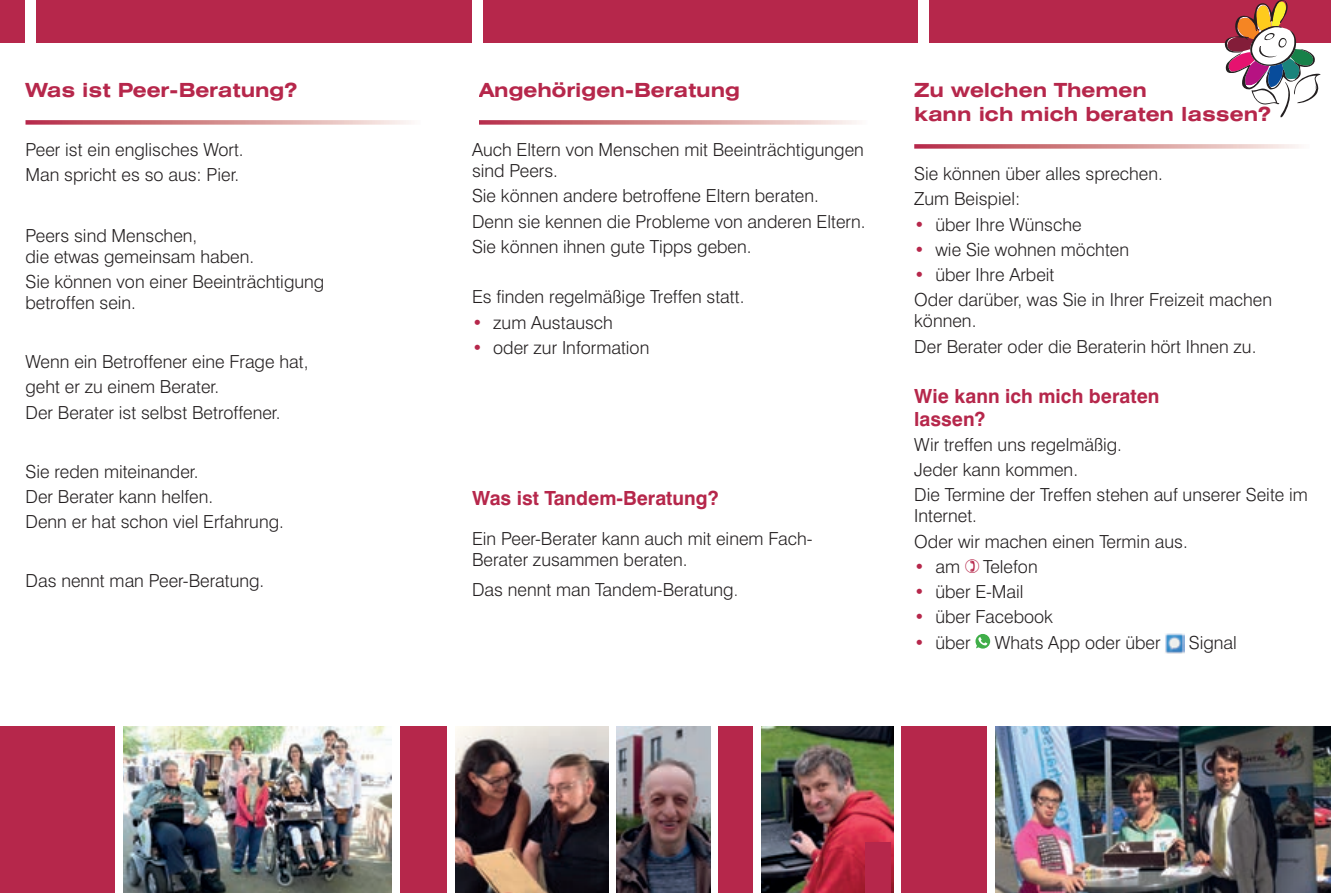
<style>
.page{position:relative;width:1331px;height:893px;background:#fff}
.page>*{position:absolute;margin:0;border:0;box-sizing:border-box;transform-origin:0 0}
.t1{font:700 expanded 19.5px/24px "Swiss 721 BT";color:#b6274b}
.t2{font:700 19.5px/22.5px "Swiss 721 BT";color:#b6274b}
.t3{font:300 18px/25.2px "Swiss 721 BT";color:#231f20}
.s1{color:#b6274b}
.s2{font-size:16.5px}
</style>
<div class="page">
<svg style="left:26px;top:120px;width:383px;height:5px;background:#d9989c"></svg>
<svg style="left:479px;top:120px;width:377px;height:5px;background:#d99a9d"></svg>
<svg style="left:914px;top:144px;width:384px;height:5px;background:#d9989c"></svg>
<svg style="left:975px;top:634px;width:15px;height:15px"></svg>
<img style="left:1165px;top:633px;width:20px;height:20px">
<div style="left:0;top:0;width:1331px;height:43px;background:#b6274b"></div>
<img style="left:123px;top:726px;width:268px;height:167px">
<img style="left:455px;top:726px;width:153px;height:167px">
<img style="left:617px;top:726px;width:93px;height:167px">
<img style="left:761px;top:726px;width:132px;height:167px">
<img style="left:995px;top:726px;width:336px;height:167px">
<svg style="left:1225px;top:0;width:96px;height:117px"></svg>
<div style="left:26px;top:0;width:10px;height:51px;background:#fff"></div>
<div style="left:472px;top:0;width:11px;height:51px;background:#fff"></div>
<div style="left:918px;top:0;width:11px;height:51px;background:#fff"></div>
<div style="left:0;top:726px;width:115px;height:167px;background:#b6274b"></div>
<div style="left:400px;top:726px;width:46px;height:167px;background:#b6274b"></div>
<div style="left:719px;top:726px;width:34px;height:167px;background:#b6274b"></div>
<div style="left:901px;top:726px;width:85px;height:167px;background:#b6274b"></div>
<div style="left:865px;top:842px;width:26px;height:51px;background:#b6274b"></div>
<p class="t1" style="left:26px;top:78px;width:273px">Was ist Peer-Beratung?</p>
<p class="t3" style="left:26px;top:137px;width:220px">Peer ist ein englisches Wort.<br>Man spricht es so aus: Pier.</p>
<p class="t3" style="left:26px;top:225px;width:230px;line-height:21px">Peers sind Menschen,<br>die etwas gemeinsam haben.</p>
<p class="t3" style="left:26px;top:271px;width:300px;line-height:21px">Sie können von einer Beeinträchtigung betroffen sein.</p>
<p class="t3" style="left:26px;top:349px;width:284px">Wenn ein Betroffener eine Frage hat, geht er zu einem Berater.<br>Der Berater ist selbst Betroffener.</p>
<p class="t3" style="left:26px;top:458px;width:260px">Sie reden miteinander.<br>Der Berater kann helfen.<br>Denn er hat schon viel Erfahrung.</p>
<p class="t3" style="left:26px;top:568px;width:240px">Das nennt man Peer-Beratung.</p>
<p class="t1" style="left:479px;top:78px;width:262px">Angehörigen-Beratung</p>
<p class="t3" style="left:472px;top:139px;width:393px;line-height:21px">Auch Eltern von Menschen mit Beeinträchtigungen sind Peers.</p>
<p class="t3" style="left:472px;top:183px;width:395px">Sie können andere betroffene Eltern beraten.<br>Denn sie kennen die Probleme von anderen Eltern.<br>Sie können ihnen gute Tipps geben.</p>
<p class="t3" style="left:472px;top:284px;width:274px">Es finden regelmäßige Treffen statt.</p>
<p class="t3" style="left:472px;top:309px;width:142px"><span class="s1">•</span> zum Austausch</p>
<p class="t3" style="left:472px;top:335px;width:179px"><span class="s1">•</span> oder zur Information</p>
<p class="t2" style="left:472px;top:487px;width:248px">Was ist Tandem-Beratung?</p>
<p class="t3" style="left:472px;top:528px;width:342px;line-height:21px">Ein Peer-Berater kann auch mit einem Fach-<br>Berater zusammen beraten.</p>
<p class="t3" style="left:472px;top:577px;width:268px">Das nennt man Tandem-Beratung<span class="s2">.</span></p>
<p class="t1" style="left:914px;top:78px;width:358px">Zu welchen Themen<br>kann ich mich beraten lassen?</p>
<p class="t3" style="left:914px;top:161px;width:250px">Sie können über alles sprechen.<br>Zum Beispiel:</p>
<p class="t3" style="left:914px;top:211px;width:169px"><span class="s1">•</span> über Ihre Wünsche</p>
<p class="t3" style="left:914px;top:237px;width:216px"><span class="s1">•</span> wie Sie wohnen möchten</p>
<p class="t3" style="left:914px;top:262px;width:359px"><span class="s1">•</span> über Ihre Arbeit<br>Oder darüber, was Sie in Ihrer Freizeit machen</p>
<p class="t3" style="left:914px;top:308px;width:344px">können.<br>Der Berater oder die Beraterin hört Ihnen zu.</p>
<p class="t2" style="left:914px;top:385px;width:247px">Wie kann ich mich beraten lassen?</p>
<p class="t3" style="left:914px;top:432px;width:395px">Wir treffen uns regelmäßig.<br>Jeder kann kommen.<br>Die Termine der Treffen stehen auf unserer Seite im</p>
<p class="t3" style="left:914px;top:503px;width:275px">Internet.<br>Oder wir machen einen Termin aus.</p>
<p class="t3" style="left:914px;top:554px;width:47px"><span class="s1">•</span> am</p>
<p class="t3" style="left:983px;top:554px;width:56px">Telefon</p>
<p class="t3" style="left:914px;top:579px;width:111px"><span class="s1">•</span> über E-Mail</p>
<p class="t3" style="left:914px;top:604px;width:140px"><span class="s1">•</span> über Facebook</p>
<p class="t3" style="left:914px;top:629px;width:58px"><span class="s1">•</span> über</p>
<p class="t3" style="left:995px;top:629px;width:167px">Whats App oder über</p>
<p class="t3" style="left:1189px;top:629px;width:50px">Signal</p>
</div>
